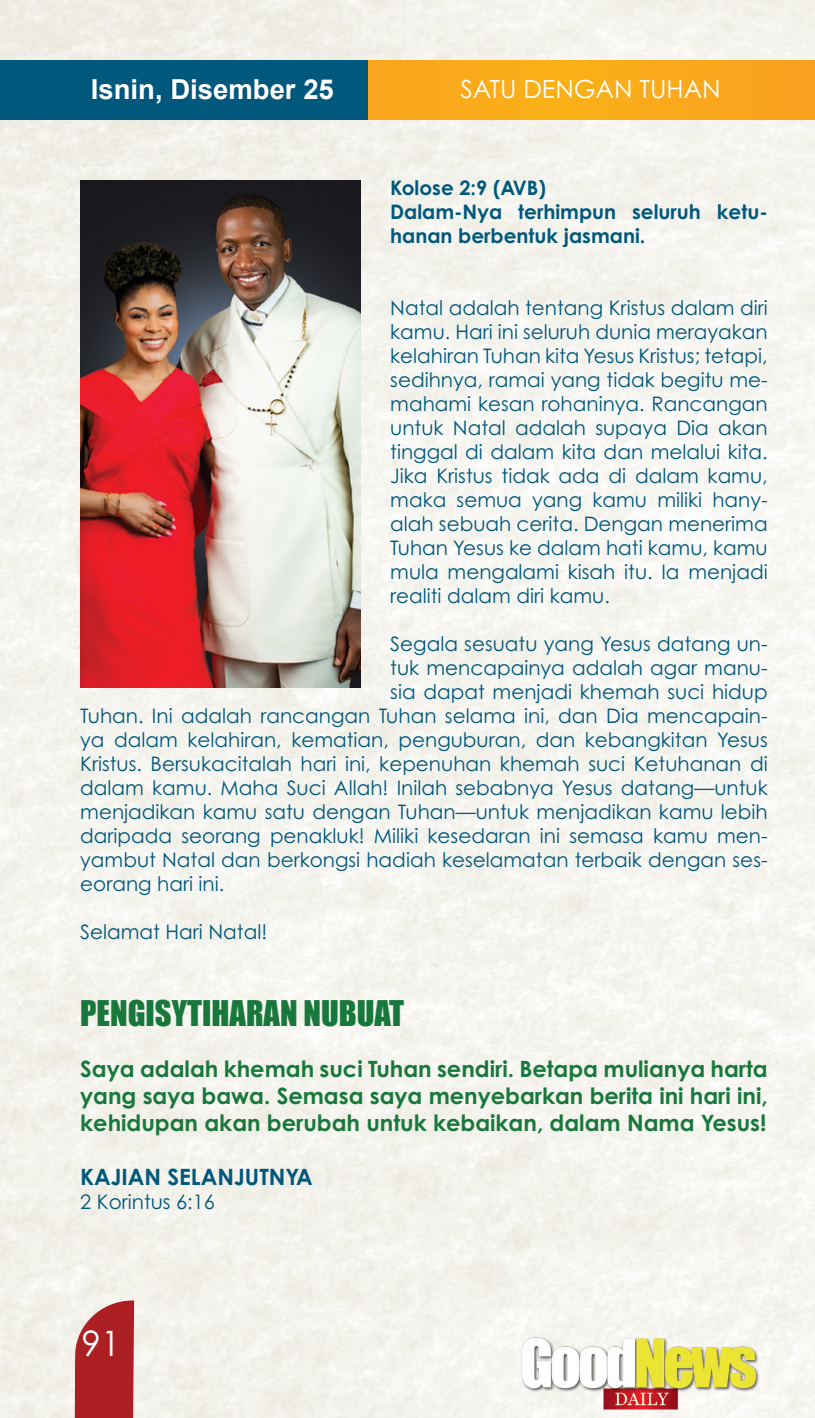
<style>
.page{position:relative;width:815px;height:1418px;background:#fff}
.page>*{position:absolute;margin:0;border:0;box-sizing:border-box;transform-origin:0 0}
.t1{font:35px "Century Gothic Pro";color:#fff}
.t2{font:32.5px "Impact";color:#18783c}
.t3{font:700 27.5px "Arial";color:#fff}
.t4{font:25px "Century Gothic Pro";color:#fff}
.t5{font:700 22.5px/27px "Century Gothic Pro";color:#18783c;text-align:justify}
.t6{font:700 22.5px "Century Gothic Pro";color:#00587c}
.t7{font:20px/24px "Century Gothic Pro";color:#00587c;text-align:justify}
.t8{font:700 20px/24px "Century Gothic Pro";color:#00587c}
</style>
<div class="page">
<img style="left:0;top:0;width:815px;height:1417px">
<div style="left:139px;top:60px;width:676px;height:60px;background:#faa91c"></div>
<div style="left:0;top:60px;width:368px;height:60px;background:#00587c"></div>
<svg style="left:73px;top:1300px;width:61px;height:117px;background:#b53c3e"></svg>
<img style="left:516px;top:1335px;width:245px;height:76px">
<img style="left:80px;top:180px;width:280px;height:507px">
<p class="t3" style="left:91px;top:71px;width:245px">Isnin, Disember 25</p>
<p class="t4" style="left:460px;top:73px;width:262px">SATU DENGAN TUHAN</p>
<p class="t8" style="left:390px;top:175px;width:157px">Kolose 2:9 (AVB)</p>
<p class="t8" style="left:390px;top:199px;width:379px">Dalam-Nya terhimpun seluruh ketu&shy;hanan berbentuk jasmani.</p>
<p class="t7" style="left:390px;top:295px;width:379px">Natal adalah tentang Kristus dalam diri kamu. Hari ini seluruh dunia merayakan kelahiran Tuhan kita Yesus Kristus; tetapi, sedihnya, ramai yang tidak begitu me&shy;mahami kesan rohaninya. Rancangan untuk Natal adalah supaya Dia akan tinggal di dalam kita dan melalui kita.<br>Jika Kristus tidak ada di dalam kamu, maka semua yang kamu miliki hany&shy;alah sebuah cerita. Dengan menerima Tuhan Yesus ke dalam hati kamu, kamu mula mengalami kisah itu. Ia menjadi realiti dalam diri kamu.</p>
<p class="t7" style="left:390px;top:631px;width:379px">Segala sesuatu yang Yesus datang un-</p>
<p class="t7" style="left:390px;top:655px;width:379px">tuk mencapainya adalah agar manu-</p>
<p class="t7" style="left:390px;top:679px;width:379px">sia dapat menjadi khemah suci hidup</p>
<p class="t7" style="left:80px;top:703px;width:689px">Tuhan. Ini adalah rancangan Tuhan selama ini, dan Dia mencapain-</p>
<p class="t7" style="left:80px;top:727px;width:689px">ya dalam kelahiran, kematian, penguburan, dan kebangkitan Yesus</p>
<p class="t7" style="left:80px;top:751px;width:689px">Kristus. Bersukacitalah hari ini, kepenuhan khemah suci Ketuhanan di</p>
<p class="t7" style="left:80px;top:775px;width:689px">dalam kamu. Maha Suci Allah! Inilah sebabnya Yesus datang—untuk</p>
<p class="t7" style="left:80px;top:799px;width:689px">menjadikan kamu satu dengan Tuhan—untuk menjadikan kamu lebih</p>
<p class="t7" style="left:80px;top:823px;width:689px">daripada seorang penakluk! Miliki kesedaran ini semasa kamu men-</p>
<p class="t7" style="left:80px;top:847px;width:689px">yambut Natal dan berkongsi hadiah keselamatan terbaik dengan ses-</p>
<p class="t7" style="left:80px;top:871px;width:146px">eorang hari ini.</p>
<p class="t7" style="left:80px;top:919px;width:189px">Selamat Hari Natal!</p>
<p class="t2" style="left:80px;top:988px;width:325px">PENGISYTIHARAN NUBUAT</p>
<p class="t5" style="left:80px;top:1055px;width:689px">Saya adalah khemah suci Tuhan sendiri. Betapa mulianya harta yang saya bawa. Semasa saya menyebarkan berita ini hari ini, kehidupan akan berubah untuk kebaikan, dalam Nama Yesus!</p>
<p class="t6" style="left:80px;top:1163px;width:234px">KAJIAN SELANJUTNYA</p>
<p class="t7" style="left:80px;top:1189px;width:136px">2 Korintus 6:16</p>
<h1 class="t1" style="left:82px;top:1322px;width:40px">91</h1>
</div>
